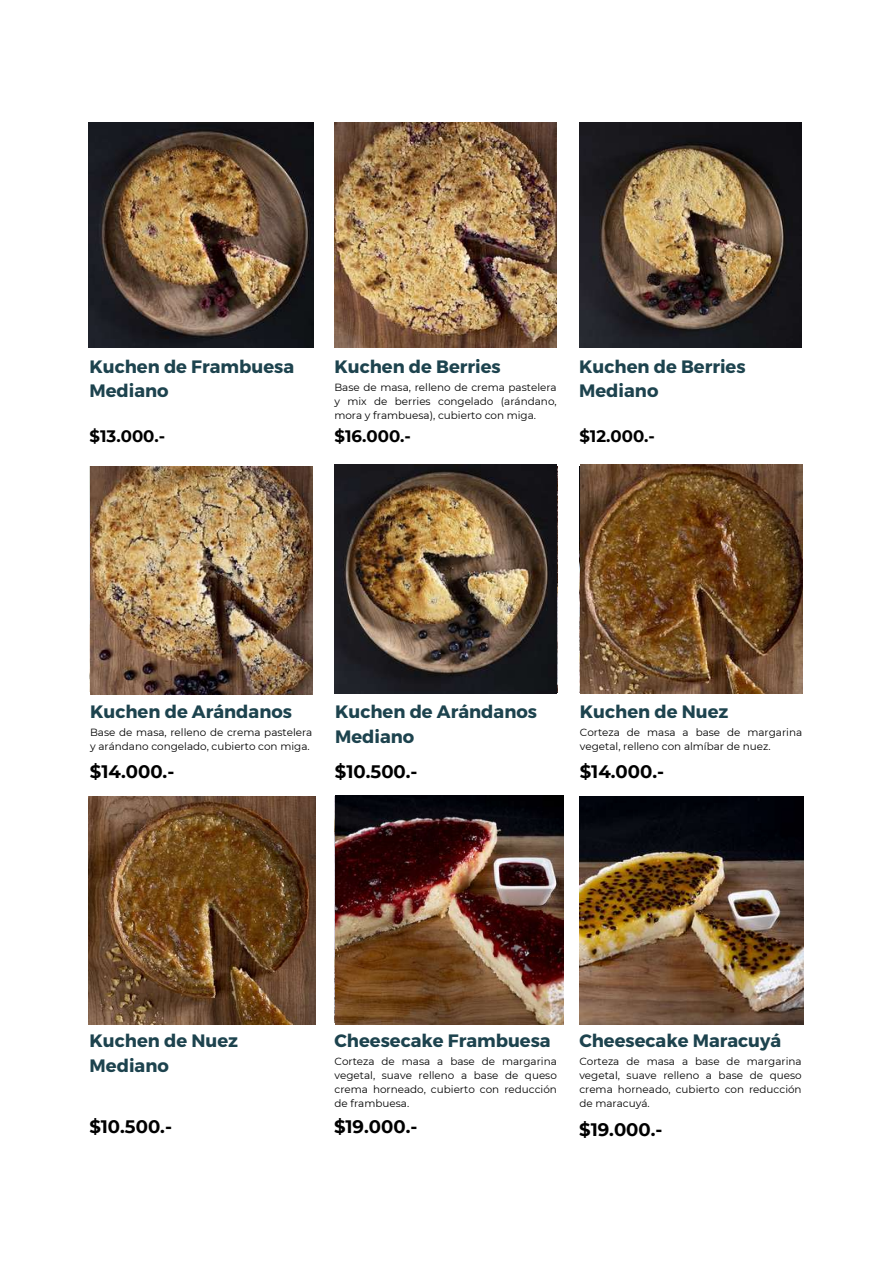
<style>
.page{position:relative;width:894px;height:1264px;background:#fff}
.page>*{position:absolute;margin:0;border:0;box-sizing:border-box;transform-origin:0 0}
.t1{font:700 18px/24.8px "Montserrat";color:#1d434e}
.t2{font:700 18px "Montserrat";color:#000}
.t3{font:700 16.5px "Montserrat";color:#000}
.t4{font:10.35px/13.8px "Montserrat";color:#000;text-align:justify}
</style>
<div class="page">
<img style="left:334px;top:123px;width:222px;height:225px">
<img style="left:579px;top:123px;width:221px;height:225px">
<img style="left:89px;top:123px;width:224px;height:225px">
<img style="left:91px;top:466px;width:221px;height:229px">
<img style="left:335px;top:465px;width:221px;height:228px">
<img style="left:580px;top:465px;width:222px;height:228px">
<img style="left:89px;top:797px;width:226px;height:227px">
<img style="left:335px;top:795px;width:228px;height:229px">
<img style="left:579px;top:797px;width:224px;height:227px">
<h1 class="t1" style="left:89px;top:353px;width:206px">Kuchen de Frambuesa<br>Mediano</h1>
<h1 class="t1" style="left:334px;top:353px;width:168px">Kuchen de Berries</h1>
<h1 class="t1" style="left:579px;top:353px;width:168px">Kuchen de Berries<br>Mediano</h1>
<p class="t4" style="left:334px;top:380px;width:224px">Base de masa, relleno de crema pastelera y mix de berries congelado (arándano, mora y frambuesa), cubierto con miga.</p>
<h2 class="t3" style="left:89px;top:425px;width:77px">$13.000.-</h2>
<h2 class="t3" style="left:334px;top:425px;width:78px">$16.000.-</h2>
<h2 class="t3" style="left:579px;top:425px;width:77px">$12.000.-</h2>
<h1 class="t1" style="left:90px;top:698px;width:203px">Kuchen de Arándanos</h1>
<h1 class="t1" style="left:335px;top:698px;width:203px">Kuchen de Arándanos<br>Mediano</h1>
<h1 class="t1" style="left:579px;top:698px;width:150px">Kuchen de Nuez</h1>
<p class="t4" style="left:90px;top:725px;width:224px">Base de masa, relleno de crema pastelera y arándano congelado, cubierto con miga.</p>
<p class="t4" style="left:579px;top:725px;width:224px">Corteza de masa a base de margarina vegetal, relleno con almíbar de nuez.</p>
<h1 class="t2" style="left:90px;top:760px;width:86px">$14.000.-</h1>
<h1 class="t2" style="left:335px;top:760px;width:84px">$10.500.-</h1>
<h1 class="t2" style="left:579px;top:760px;width:86px">$14.000.-</h1>
<h1 class="t1" style="left:90px;top:1027px;width:150px">Kuchen de Nuez<br>Mediano</h1>
<h1 class="t1" style="left:334px;top:1027px;width:217px">Cheesecake Frambuesa</h1>
<h1 class="t1" style="left:579px;top:1027px;width:203px">Cheesecake Maracuyá</h1>
<p class="t4" style="left:334px;top:1054px;width:224px">Corteza de masa a base de margarina vegetal, suave relleno a base de queso crema horneado, cubierto con reducción de frambuesa.</p>
<p class="t4" style="left:579px;top:1054px;width:224px">Corteza de masa a base de margarina vegetal, suave relleno a base de queso crema horneado, cubierto con reducción de maracuyá.</p>
<h1 class="t2" style="left:89px;top:1115px;width:84px">$10.500.-</h1>
<h1 class="t2" style="left:334px;top:1115px;width:85px">$19.000.-</h1>
<h1 class="t2" style="left:579px;top:1118px;width:85px">$19.000.-</h1>
</div>
